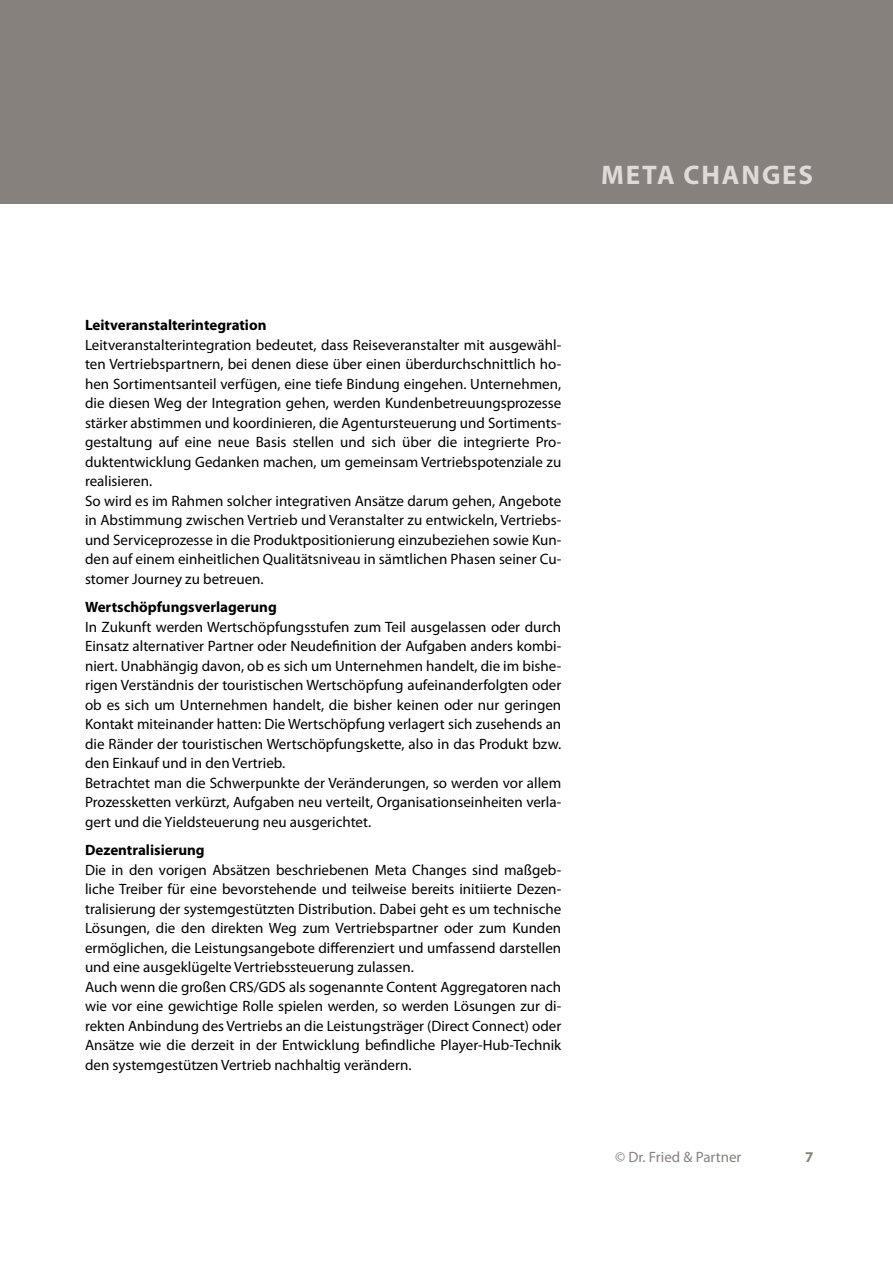
<style>
.page{position:relative;width:893px;height:1263px;background:#fff}
.page>*{position:absolute;margin:0;border:0;box-sizing:border-box;transform-origin:0 0}
.t1{font:700 27px "Myriad Pro";letter-spacing:.07em;color:#dfdad7}
.t2{font:15px/19.5px "Myriad Pro";color:#000}
.t3{font:700 15px "Myriad Pro";color:#000}
.t4{font:15px "Myriad Pro";color:#86817c}
</style>
<div class="page">
<div style="left:0;top:0;width:893px;height:204px;background:#86817c"></div>
<h1 class="t1" style="left:601px;top:157px;width:214px">Meta Changes</h1>
<p class="t3" style="left:85px;top:315px;width:183px">Leitveranstalterintegration</p>
<p class="t2" style="left:85px;top:335px;width:478px">Leitveranstalterintegration bedeutet, dass Reiseveranstalter mit ausgewähl&shy;ten Vertriebspartnern, bei denen diese über einen überdurchschnittlich ho&shy;hen Sortimentsanteil verfügen, eine tiefe Bindung eingehen. Unternehmen, die diesen Weg der Integration gehen, werden Kundenbetreuungsprozesse stärker abstimmen und koordinieren, die Agentursteuerung und Sortiments&shy;gestaltung auf eine neue Basis stellen und sich über die integrierte Pro&shy;duktentwicklung Gedanken machen, um gemeinsam Vertriebspotenziale zu realisieren.<br>So wird es im Rahmen solcher integrativen Ansätze darum gehen, Angebote in Abstimmung zwischen Vertrieb und Veranstalter zu entwickeln, Vertriebs&shy;und Serviceprozesse in die Produktpositionierung einzubeziehen sowie Kun&shy;den auf einem einheitlichen Qualitätsniveau in sämtlichen Phasen seiner Cu&shy;stomer Journey zu betreuen.</p>
<p class="t3" style="left:85px;top:597px;width:193px">Wertschöpfungsverlagerung</p>
<p class="t2" style="left:85px;top:617px;width:478px">In Zukunft werden Wertschöpfungsstufen zum Teil ausgelassen oder durch Einsatz alternativer Partner oder Neudefinition der Aufgaben anders kombi&shy;niert. Unabhängig davon, ob es sich um Unternehmen handelt, die im bishe&shy;rigen Verständnis der touristischen Wertschöpfung aufeinanderfolgten oder ob es sich um Unternehmen handelt, die bisher keinen oder nur geringen Kontakt miteinander hatten: Die Wertschöpfung verlagert sich zusehends an die Ränder der touristischen Wertschöpfungskette, also in das Produkt bzw. den Einkauf und in den Vertrieb.<br>Betrachtet man die Schwerpunkte der Veränderungen, so werden vor allem Prozessketten verkürzt, Aufgaben neu verteilt, Organisationseinheiten verla&shy;gert und die Yieldsteuerung neu ausgerichtet.</p>
<p class="t3" style="left:85px;top:840px;width:121px">Dezentralisierung</p>
<p class="t2" style="left:85px;top:860px;width:478px">Die in den vorigen Absätzen beschriebenen Meta Changes sind maßgeb&shy;liche Treiber für eine bevorstehende und teilweise bereits initiierte Dezen&shy;tralisierung der systemgestützten Distribution. Dabei geht es um technische Lösungen, die den direkten Weg zum Vertriebspartner oder zum Kunden ermöglichen, die Leistungsangebote differenziert und umfassend darstellen und eine ausgeklügelte Vertriebssteuerung zulassen.<br>Auch wenn die großen CRS/GDS als sogenannte Content Aggregatoren nach wie vor eine gewichtige Rolle spielen werden, so werden Lösungen zur di&shy;rekten Anbindung des Vertriebs an die Leistungsträger (Direct Connect) oder Ansätze wie die derzeit in der Entwicklung befindliche Player-Hub-Technik den systemgestützen Vertrieb nachhaltig verändern.</p>
<p class="t4" style="left:615px;top:1148px;width:128px">© Dr. Fried &amp; Partner</p>
</div>
